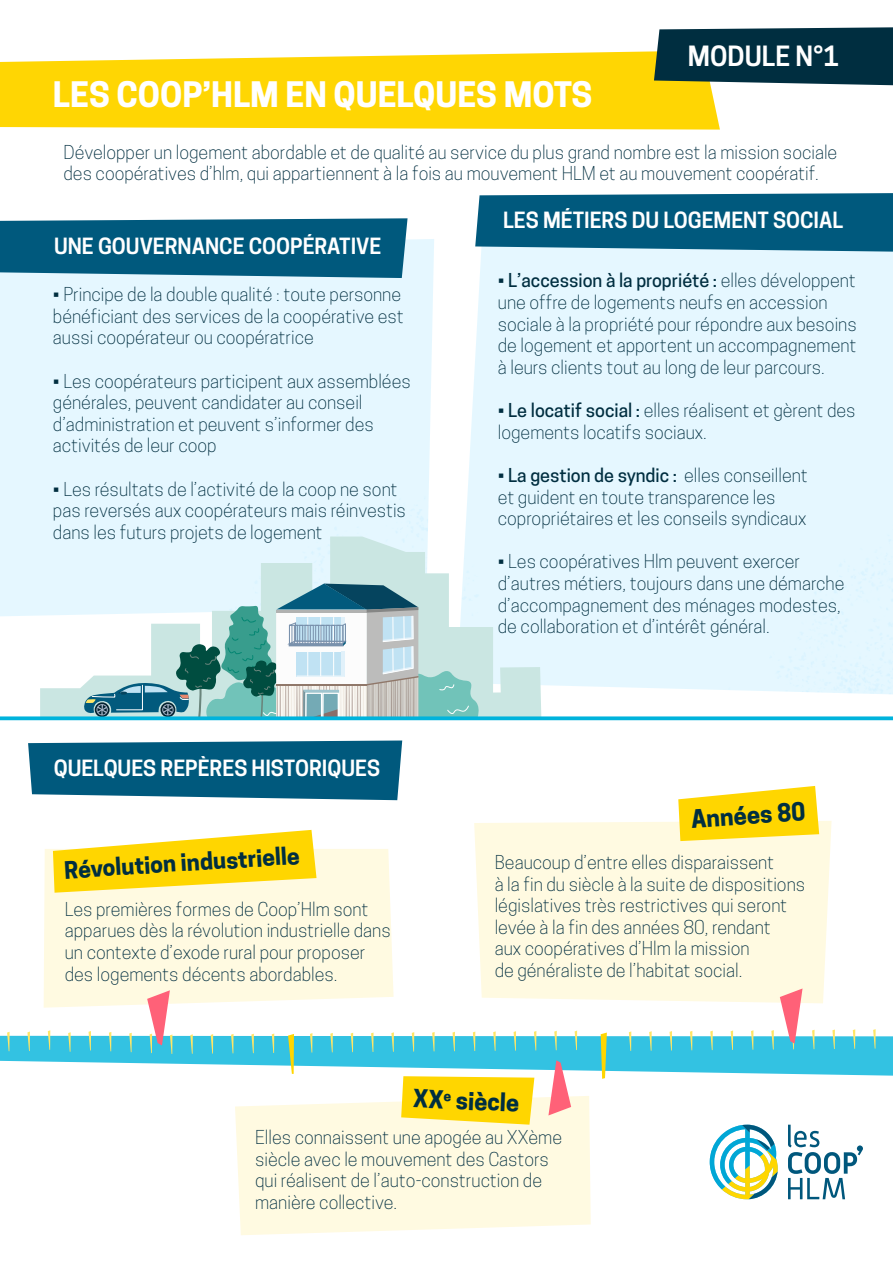
<style>
.page{position:relative;width:893px;height:1263px;background:#fff}
.page>*{position:absolute;margin:0;border:0;box-sizing:border-box;transform-origin:0 0}
.t1{font:700 33px "Cooper Hewitt";color:#fff}
.t2{font:600 26.25px "Cooper Hewitt";color:#fff}
.t3{font:700 23.7px "Cooper Hewitt";color:#002e40}
.t4{font:700 23.4px "Cooper Hewitt";color:#002e40}
.t5{font:700 22.65px "Cooper Hewitt";color:#002e40}
.t6{font:600 21px "Cooper Hewitt";color:#fff}
.t7{font:300 18px/21.6px "Cooper Hewitt";color:#002e40}
.s1{font-weight:500}
</style>
<div class="page">
<svg style="left:0;top:51px;width:720px;height:79px;background:#ffd91a"></svg>
<svg style="left:654px;top:27px;width:239px;height:58px;background:#113b48"></svg>
<div style="left:44px;top:849px;width:349px;height:139px;background:#fffae1"></div>
<div style="left:474px;top:821px;width:358px;height:167px;background:#fffae1"></div>
<svg style="left:239px;top:1199px;width:352px;height:36px;background:#fffae5"></svg>
<svg style="left:0;top:218px;width:408px;height:60px;background:#116586"></svg>
<svg style="left:475px;top:193px;width:418px;height:59px;background:#126587"></svg>
<svg style="left:40px;top:536px;width:501px;height:180px;background:#e1f3f7"></svg>
<svg style="left:83px;top:584px;width:397px;height:132px"></svg>
<div style="left:305px;top:692px;width:17px;height:28px;border:1px solid #fff"></div>
<div style="left:322px;top:692px;width:17px;height:28px;border:1px solid #fff"></div>
<svg style="left:0;top:716px;width:893px;height:4px;background:#17b8dc"></svg>
<svg style="left:28px;top:740px;width:374px;height:60px;background:#166788"></svg>
<svg style="left:53px;top:830px;width:263px;height:63px"></svg>
<svg style="left:678px;top:786px;width:141px;height:55px;background:#ffdd2f"></svg>
<svg style="left:0;top:988px;width:893px;height:211px"></svg>
<h2 class="t2" style="left:688px;top:41px;width:153px">MODULE N°1</h2>
<h1 class="t1" style="left:53px;top:75px;width:541px">LES COOP’HLM EN QUELQUES MOTS</h1>
<p class="t7" style="left:64px;top:141px;width:775px">Développer un logement abordable et de qualité au service du plus grand nombre est la mission sociale des coopératives d’hlm, qui appartiennent à la fois au mouvement HLM et au mouvement coopératif.</p>
<p class="t6" style="left:54px;top:233px;width:329px">UNE GOUVERNANCE COOPÉRATIVE</p>
<p class="t7" style="left:53px;top:284px;width:352px">• Principe de la double qualité : toute personne bénéficiant des services de la coopérative est aussi coopérateur ou coopératrice</p>
<p class="t7" style="left:53px;top:370px;width:359px">• Les coopérateurs participent aux assemblées générales, peuvent candidater au conseil d’administration et peuvent s’informer des activités de leur coop</p>
<p class="t7" style="left:53px;top:478px;width:355px">• Les résultats de l’activité de la coop ne sont pas reversés aux coopérateurs mais réinvestis dans les futurs projets de logement</p>
<p class="t6" style="left:54px;top:755px;width:328px">QUELQUES REPÈRES HISTORIQUES</p>
<p class="t5" style="left:63px;top:858px;width:237px;rotate:-4deg">Révolution industrielle</p>
<p class="t7" style="left:65px;top:898px;width:327px">Les premières formes de Coop’Hlm sont apparues dès la révolution industrielle dans un contexte d’exode rural pour proposer des logements décents abordables.</p>
<p class="t6" style="left:503px;top:208px;width:341px">LES MÉTIERS DU LOGEMENT SOCIAL</p>
<p class="t7" style="left:498px;top:270px;width:360px">• <span class="s1">L’accession à la propriété :</span> elles développent une offre de logements neufs en accession sociale à la propriété pour répondre aux besoins de logement et apportent un accompagnement à leurs clients tout au long de leur parcours.</p>
<p class="t7" style="left:498px;top:399px;width:359px">• <span class="s1">Le locatif social :</span> elles réalisent et gèrent des logements locatifs sociaux.</p>
<p class="t7" style="left:498px;top:464px;width:311px">• <span class="s1">La gestion de syndic :</span> elles conseillent et guident en toute transparence les copropriétaires et les conseils syndicaux</p>
<p class="t7" style="left:498px;top:551px;width:348px">• Les coopératives Hlm peuvent exercer d’autres métiers, toujours dans une démarche d’accompagnement des ménages modestes, de collaboration et d’intérêt général.</p>
<h3 class="t3" style="left:690px;top:805px;width:116px;rotate:-4deg">Années 80</h3>
<p class="t7" style="left:495px;top:851px;width:312px">Beaucoup d’entre elles disparaissent<br>à la fin du siècle à la suite de dispositions législatives très restrictives qui seront levée à la fin des années 80, rendant<br>aux coopératives d’Hlm la mission<br>de généraliste de l’habitat social.</p>
<p class="t4" style="left:414px;top:1085px;width:108px;rotate:2deg">XX<sup>e</sup> siècle</p>
<p class="t7" style="left:255px;top:1126px;width:308px">Elles connaissent une apogée au XXème siècle avec le mouvement des Castors qui réalisent de l’auto-construction de manière collective.</p>
</div>
